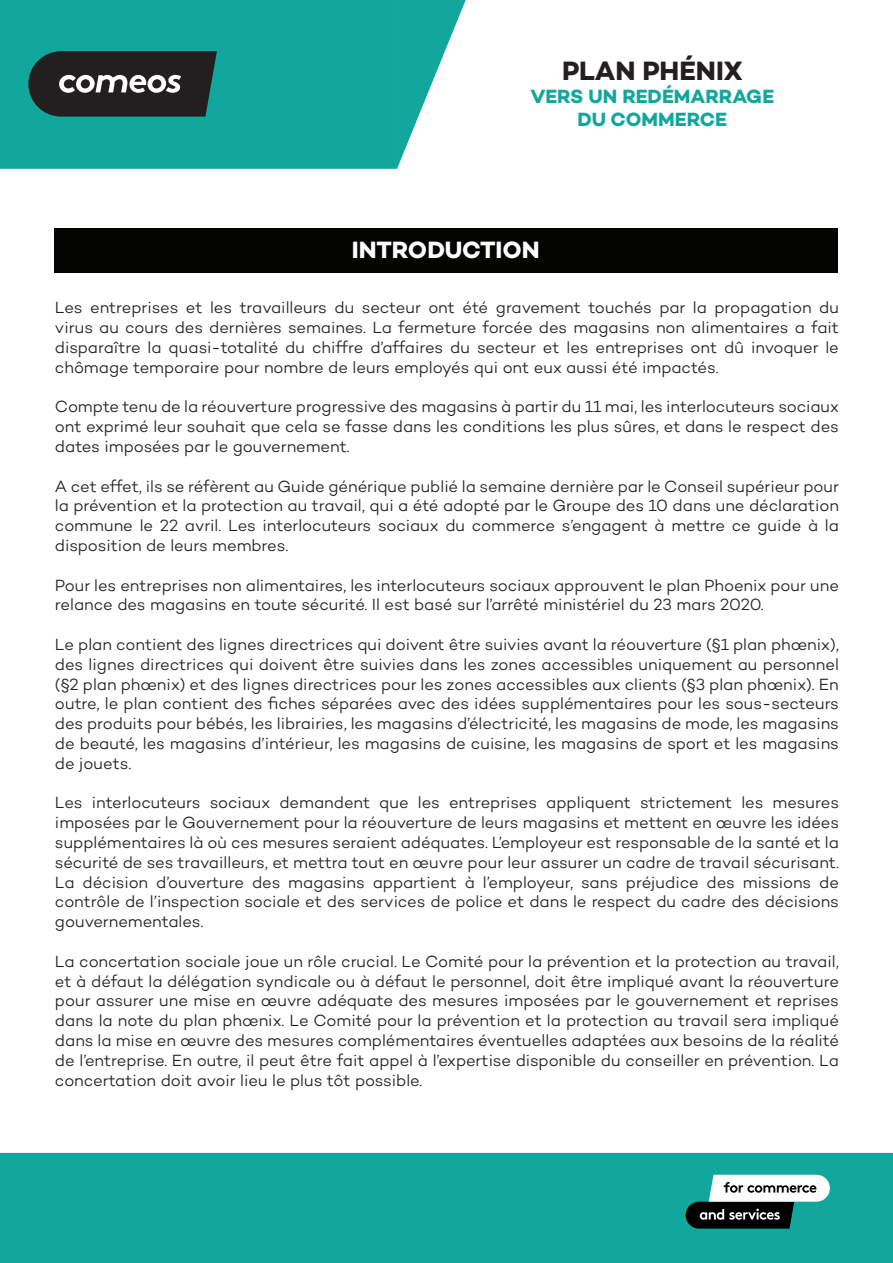
<style>
.page{position:relative;width:893px;height:1263px;background:#fff}
.page>*{position:absolute;margin:0;border:0;box-sizing:border-box;transform-origin:0 0}
.t1{font:700 27px "Campton";color:#231f20}
.t2{font:700 24px "Campton";letter-spacing:-.005em;color:#fff}
.t3{font:700 19.5px "Campton";color:#12a79d}
.t4{font:300 16.5px/19.8px "Campton";letter-spacing:-.005em;color:#231f20;text-align:justify}
</style>
<div class="page">
<div style="left:54px;top:228px;width:783px;height:45px;background:#040503"></div>
<div style="left:1px;top:1px;width:395px;height:167px;background:#12a79d"></div>
<div style="left:0;top:0;width:397px;height:169px;border:2px solid #12a79d"></div>
<svg style="left:396px;top:0;width:70px;height:167px"></svg>
<svg style="left:28px;top:51px;width:189px;height:66px;background:#363e3e"></svg>
<div style="left:0;top:1153px;width:893px;height:110px;background:#12a79d"></div>
<svg style="left:686px;top:1175px;width:144px;height:53px"></svg>
<p class="t1" style="left:562px;top:53px;width:182px">PLAN PHÉNIX</p>
<p class="t3" style="left:530px;top:84px;width:245px">VERS UN REDÉMARRAGE</p>
<p class="t3" style="left:578px;top:107px;width:151px">DU COMMERCE</p>
<p class="t2" style="left:352px;top:235px;width:189px">INTRODUCTION</p>
<p class="t4" style="left:55px;top:298px;width:786px">Les entreprises et les travailleurs du secteur ont été gravement touchés par la propagation du virus au cours des dernières semaines. La fermeture forcée des magasins non alimentaires a fait disparaître la quasi-totalité du chiffre d’affaires du secteur et les entreprises ont dû invoquer le chômage temporaire pour nombre de leurs employés qui ont eux aussi été impactés.</p>
<p class="t4" style="left:55px;top:397px;width:785px">Compte tenu de la réouverture progressive des magasins à partir du 11 mai, les interlocuteurs sociaux ont exprimé leur souhait que cela se fasse dans les conditions les plus sûres, et dans le respect des dates imposées par le gouvernement.</p>
<p class="t4" style="left:55px;top:476px;width:785px">A cet effet, ils se réfèrent au Guide générique publié la semaine dernière par le Conseil supérieur pour la prévention et la protection au travail, qui a été adopté par le Groupe des 10 dans une déclaration commune le 22 avril. Les interlocuteurs sociaux du commerce s’engagent à mettre ce guide à la disposition de leurs membres.</p>
<p class="t4" style="left:55px;top:575px;width:785px">Pour les entreprises non alimentaires, les interlocuteurs sociaux approuvent le plan Phoenix pour une relance des magasins en toute sécurité. Il est basé sur l’arrêté ministériel du 23 mars 2020.</p>
<p class="t4" style="left:55px;top:634px;width:785px">Le plan contient des lignes directrices qui doivent être suivies avant la réouverture (§1 plan phœnix), des lignes directrices qui doivent être suivies dans les zones accessibles uniquement au personnel (§2 plan phœnix) et des lignes directrices pour les zones accessibles aux clients (§3 plan phœnix). En outre, le plan contient des fiches séparées avec des idées supplémentaires pour les sous-secteurs des produits pour bébés, les librairies, les magasins d’électricité, les magasins de mode, les magasins de beauté, les magasins d’intérieur, les magasins de cuisine, les magasins de sport et les magasins de jouets.</p>
<p class="t4" style="left:55px;top:793px;width:786px">Les interlocuteurs sociaux demandent que les entreprises appliquent strictement les mesures imposées par le Gouvernement pour la réouverture de leurs magasins et mettent en œuvre les idées supplémentaires là où ces mesures seraient adéquates. L’employeur est responsable de la santé et la sécurité de ses travailleurs, et mettra tout en œuvre pour leur assurer un cadre de travail sécurisant.<br>La décision d’ouverture des magasins appartient à l’employeur, sans préjudice des missions de contrôle de l’inspection sociale et des services de police et dans le respect du cadre des décisions gouvernementales.</p>
<p class="t4" style="left:55px;top:951px;width:786px">La concertation sociale joue un rôle crucial. Le Comité pour la prévention et la protection au travail, et à défaut la délégation syndicale ou à défaut le personnel, doit être impliqué avant la réouverture pour assurer une mise en œuvre adéquate des mesures imposées par le gouvernement et reprises dans la note du plan phœnix. Le Comité pour la prévention et la protection au travail sera impliqué dans la mise en œuvre des mesures complémentaires éventuelles adaptées aux besoins de la réalité de l’entreprise. En outre, il peut être fait appel à l’expertise disponible du conseiller en prévention. La concertation doit avoir lieu le plus tôt possible.</p>
</div>
